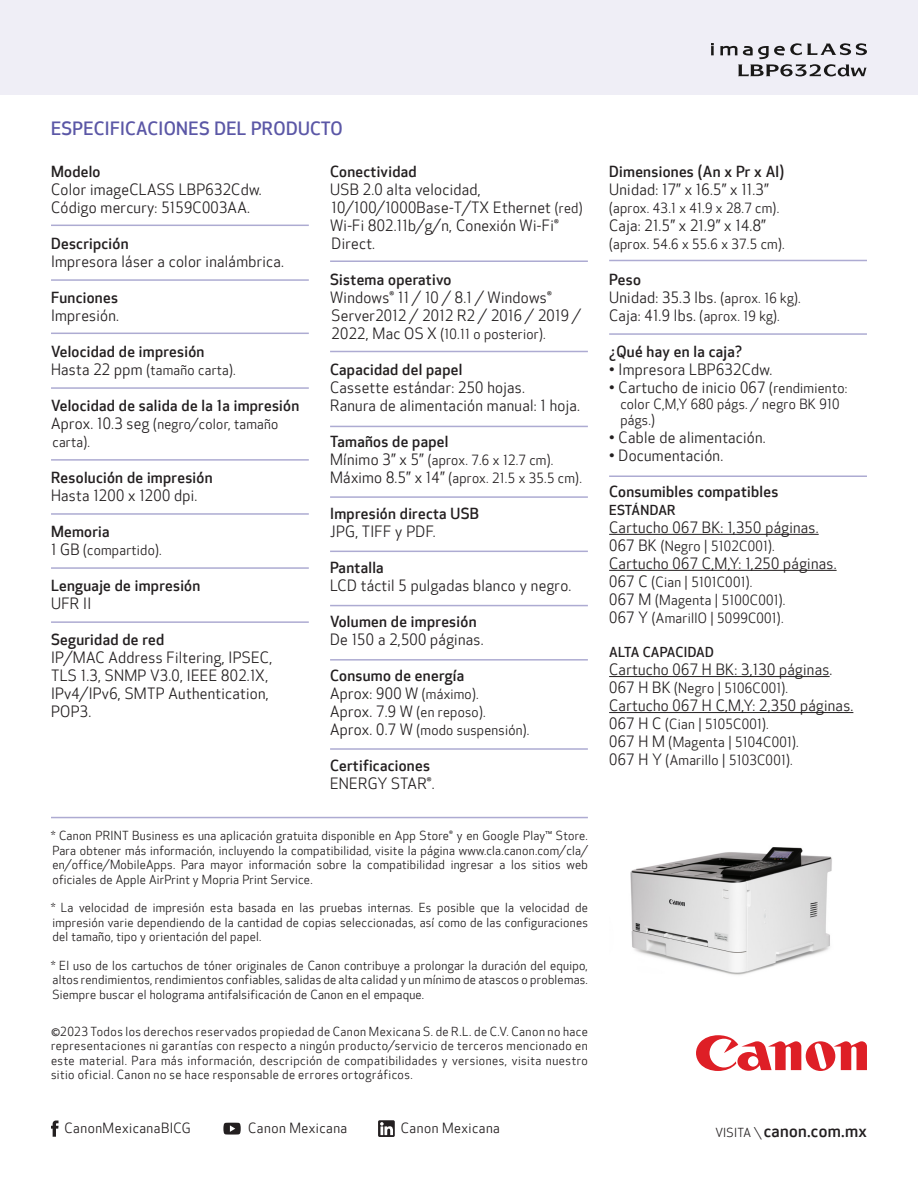
<style>
.page{position:relative;width:918px;height:1188px;background:#fff}
.page>*{position:absolute;margin:0;border:0;box-sizing:border-box;transform-origin:0 0}
.t1{font:500 18px "Optic Sans 301";letter-spacing:.02em;color:#5b57a6}
.t2{font:500 16.5px "Optic Sans 301";letter-spacing:.02em;color:#231f20}
.t3{font:15px/18px "Optic Sans 201";letter-spacing:.02em;color:#231f20}
.t4{font:500 15px "Optic Sans 301";letter-spacing:.02em;color:#231f20}
.t5{font:13.5px/18px "Optic Sans 201";letter-spacing:.02em;color:#231f20}
.t6{font:500 13.5px "Optic Sans 301";letter-spacing:.015em;color:#231f20}
.t7{font:12px/14.4px "Optic Sans 201";letter-spacing:.02em;color:#231f20;text-align:justify}
.s1{font-size:13.5px}
.s2{font-size:15px}
.s3{font-family:"Optic Sans 201";font-weight:400;font-size:12px}
</style>
<div class="page">
<div style="left:0;top:0;width:918px;height:95px;background:#efeef6"></div>
<img style="left:630px;top:847px;width:202px;height:128px">
<hr style="left:609px;top:534px;width:210px;height:1px;background:#231f20">
<hr style="left:609px;top:570px;width:228px;height:1px;background:#231f20">
<hr style="left:609px;top:676px;width:221px;height:1px;background:#231f20">
<hr style="left:609px;top:712px;width:244px;height:1px;background:#231f20">
<svg style="left:696px;top:1035px;width:171px;height:36px"></svg>
<hr style="left:51px;top:225px;width:258px;height:1px;background:#adabd2">
<hr style="left:330px;top:260px;width:258px;height:2px;background:#adabd2">
<hr style="left:330px;top:351px;width:258px;height:1px;background:#adabd2">
<hr style="left:330px;top:426px;width:258px;height:1px;background:#adabd2">
<hr style="left:330px;top:496px;width:258px;height:2px;background:#adabd2">
<hr style="left:330px;top:551px;width:258px;height:1px;background:#adabd2">
<hr style="left:330px;top:605px;width:258px;height:1px;background:#adabd2">
<hr style="left:330px;top:659px;width:258px;height:2px;background:#adabd2">
<hr style="left:330px;top:748px;width:258px;height:2px;background:#adabd2">
<hr style="left:609px;top:476px;width:258px;height:1px;background:#adabd2">
<hr style="left:609px;top:333px;width:258px;height:2px;background:#adabd2">
<hr style="left:609px;top:260px;width:258px;height:1px;background:#adabd2">
<hr style="left:51px;top:279px;width:258px;height:2px;background:#adabd2">
<hr style="left:51px;top:333px;width:258px;height:1px;background:#adabd2">
<hr style="left:51px;top:459px;width:258px;height:2px;background:#adabd2">
<hr style="left:51px;top:513px;width:258px;height:2px;background:#adabd2">
<hr style="left:51px;top:567px;width:258px;height:2px;background:#adabd2">
<hr style="left:51px;top:621px;width:258px;height:2px;background:#adabd2">
<hr style="left:51px;top:817px;width:537px;height:1px;background:#adabd2">
<hr style="left:51px;top:387px;width:258px;height:2px;background:#adabd2">
<svg style="left:51px;top:1121px;width:8px;height:16px"></svg>
<svg style="left:223px;top:1123px;width:18px;height:12px"></svg>
<svg style="left:378px;top:1120px;width:17px;height:17px"></svg>
<svg style="left:711px;top:43px;width:3px;height:12px"></svg>
<svg style="left:720px;top:43px;width:147px;height:33px"></svg>
<p class="t1" style="left:51px;top:118px;width:293px">ESPECIFICACIONES DEL PRODUCTO</p>
<p class="t4" style="left:330px;top:163px;width:88px">Conectividad</p>
<p class="t3" style="left:330px;top:181px;width:254px">USB 2.0 alta velocidad,<br>10/100/1000Base-T/TX Ethernet <span class="s1">(red)</span></p>
<p class="t3" style="left:330px;top:217px;width:230px">Wi-Fi 802.11b/g/n, Conexión Wi-Fi®<br>Direct.</p>
<p class="t4" style="left:330px;top:271px;width:123px">Sistema operativo</p>
<p class="t3" style="left:330px;top:289px;width:252px">Windows® 11 / 10 / 8.1 / Windows®<br>Server2012 / 2012 R2 / 2016 / 2019 /</p>
<p class="t5" style="left:332px;top:325px;width:216px"><span class="s2">2022, Mac OS X</span> (10.11 o posterior).</p>
<p class="t4" style="left:330px;top:361px;width:134px">Capacidad del papel</p>
<p class="t3" style="left:330px;top:379px;width:196px">Cassette estándar: 250 hojas.</p>
<p class="t3" style="left:330px;top:397px;width:252px">Ranura de alimentación manual: 1 hoja.</p>
<p class="t4" style="left:330px;top:433px;width:120px">Tamaños de papel</p>
<p class="t5" style="left:330px;top:451px;width:225px"><span class="s2">Mínimo 3” x 5”</span> (aprox. 7.6 x 12.7 cm).</p>
<p class="t5" style="left:330px;top:469px;width:253px"><span class="s2">Máximo 8.5” x 14”</span> (aprox. 21.5 x 35.5 cm).</p>
<p class="t4" style="left:330px;top:505px;width:150px">Impresión directa USB</p>
<p class="t3" style="left:330px;top:523px;width:107px">JPG, TIFF y PDF.</p>
<p class="t4" style="left:330px;top:559px;width:55px">Pantalla</p>
<p class="t3" style="left:330px;top:577px;width:243px">LCD táctil 5 pulgadas blanco y negro.</p>
<p class="t4" style="left:330px;top:613px;width:148px">Volumen de impresión</p>
<p class="t3" style="left:330px;top:631px;width:155px">De 150 a 2,500 páginas.</p>
<p class="t4" style="left:330px;top:667px;width:136px">Consumo de energía</p>
<p class="t3" style="left:330px;top:685px;width:150px">Aprox: 900 W <span class="s1">(máximo).</span></p>
<p class="t5" style="left:330px;top:703px;width:157px"><span class="s2">Aprox. 7.9 W</span> (en reposo).</p>
<p class="t5" style="left:330px;top:721px;width:201px"><span class="s2">Aprox. 0.7 W</span> (modo suspensión).</p>
<p class="t4" style="left:330px;top:757px;width:101px">Certificaciones</p>
<p class="t3" style="left:330px;top:775px;width:106px">ENERGY STAR®.</p>
<p class="t4" style="left:51px;top:163px;width:51px">Modelo</p>
<p class="t3" style="left:51px;top:181px;width:212px">Color imageCLASS LBP632Cdw.</p>
<p class="t3" style="left:51px;top:199px;width:200px">Código mercury: 5159C003AA.</p>
<p class="t4" style="left:51px;top:235px;width:79px">Descripción</p>
<p class="t3" style="left:51px;top:253px;width:235px">Impresora láser a color inalámbrica.</p>
<p class="t4" style="left:51px;top:289px;width:69px">Funciones</p>
<p class="t3" style="left:51px;top:307px;width:70px">Impresión.</p>
<p class="t4" style="left:51px;top:343px;width:155px">Velocidad de impresión</p>
<p class="t5" style="left:51px;top:361px;width:186px"><span class="s2">Hasta 22 ppm</span> (tamaño carta).</p>
<p class="t4" style="left:51px;top:397px;width:250px">Velocidad de salida de la 1a impresión</p>
<p class="t5" style="left:51px;top:415px;width:229px"><span class="s2">Aprox. 10.3 seg</span> (negro/color, tamaño carta).</p>
<p class="t4" style="left:51px;top:469px;width:163px">Resolución de impresión</p>
<p class="t3" style="left:51px;top:487px;width:148px">Hasta 1200 x 1200 dpi.</p>
<p class="t4" style="left:51px;top:523px;width:60px">Memoria</p>
<p class="t5" style="left:51px;top:541px;width:112px"><span class="s2">1 GB</span> (compartido).</p>
<p class="t4" style="left:51px;top:577px;width:151px">Lenguaje de impresión</p>
<p class="t3" style="left:51px;top:595px;width:42px">UFR II</p>
<p class="t4" style="left:51px;top:631px;width:115px">Seguridad de red</p>
<p class="t3" style="left:51px;top:649px;width:223px">IP/MAC Address Filtering, IPSEC,</p>
<p class="t3" style="left:51px;top:667px;width:219px">TLS 1.3, SNMP V3.0, IEEE 802.1X,</p>
<p class="t3" style="left:51px;top:685px;width:219px">IPv4/IPv6, SMTP Authentication,</p>
<p class="t3" style="left:51px;top:703px;width:42px">POP3.</p>
<p class="t7" style="left:51px;top:829px;width:538px">* Canon PRINT Business es una aplicación gratuita disponible en App Store® y en Google Play™ Store.<br>Para obtener más información, incluyendo la compatibilidad, visite la página www.cla.canon.com/cla/ en/office/MobileApps. Para mayor información sobre la compatibilidad ingresar a los sitios web oficiales de Apple AirPrint y Mopria Print Service.</p>
<p class="t7" style="left:51px;top:901px;width:538px">* La velocidad de impresión esta basada en las pruebas internas. Es posible que la velocidad de impresión varie dependiendo de la cantidad de copias seleccionadas, así como de las configuraciones del tamaño, tipo y orientación del papel.</p>
<p class="t7" style="left:51px;top:959px;width:538px">* El uso de los cartuchos de tóner originales de Canon contribuye a prolongar la duración del equipo, altos rendimientos, rendimientos confiables, salidas de alta calidad y un mínimo de atascos o problemas.<br>Siempre buscar el holograma antifalsificación de Canon en el empaque.</p>
<p class="t7" style="left:51px;top:1025px;width:538px">©2023 Todos los derechos reservados propiedad de Canon Mexicana S. de R.L. de C.V. Canon no hace representaciones ni garantías con respecto a ningún producto/servicio de terceros mencionado en este material. Para más información, descripción de compatibilidades y versiones, visita nuestro sitio oficial. Canon no se hace responsable de errores ortográficos.</p>
<p class="t5" style="left:65px;top:1120px;width:128px">CanonMexicanaBICG</p>
<p class="t5" style="left:248px;top:1119px;width:100px">Canon Mexicana</p>
<p class="t5" style="left:401px;top:1120px;width:100px">Canon Mexicana</p>
<p class="t4" style="left:609px;top:163px;width:177px">Dimensiones (An x Pr x Al)</p>
<p class="t3" style="left:609px;top:181px;width:161px">Unidad: 17” x 16.5” x 11.3”</p>
<p class="t5" style="left:609px;top:199px;width:172px">(aprox. 43.1 x 41.9 x 28.7 cm).</p>
<p class="t3" style="left:609px;top:217px;width:158px">Caja: 21.5” x 21.9” x 14.8”</p>
<p class="t5" style="left:609px;top:235px;width:177px">(aprox. 54.6 x 55.6 x 37.5 cm).</p>
<p class="t4" style="left:609px;top:271px;width:33px">Peso</p>
<p class="t3" style="left:609px;top:289px;width:193px">Unidad: 35.3 lbs. <span class="s1">(aprox. 16 kg).</span></p>
<p class="t3" style="left:609px;top:307px;width:172px">Caja: 41.9 lbs. <span class="s1">(aprox. 19 kg).</span></p>
<p class="t4" style="left:609px;top:343px;width:135px">¿Qué hay en la caja?</p>
<p class="t3" style="left:609px;top:361px;width:165px">• Impresora LBP632Cdw.</p>
<p class="t3" style="left:609px;top:379px;width:240px">• Cartucho de inicio 067 <span class="s1">(rendimiento:</span></p>
<p class="t5" style="left:620px;top:396px;width:221px;line-height:16.2px">color C,M,Y 680 págs. / negro BK 910 págs.)</p>
<p class="t3" style="left:609px;top:429px;width:158px">• Cable de alimentación.</p>
<p class="t3" style="left:609px;top:447px;width:116px">• Documentación.</p>
<p class="t4" style="left:609px;top:483px;width:171px">Consumibles compatibles</p>
<p class="t6" style="left:609px;top:502px;width:68px">ESTÁNDAR</p>
<p class="t3" style="left:609px;top:519px;width:211px">Cartucho 067 BK: 1,350 páginas.</p>
<p class="t5" style="left:609px;top:538px;width:167px"><span class="s2">067 BK</span> (Negro | 5102C001).</p>
<p class="t3" style="left:609px;top:555px;width:229px">Cartucho 067 C,M,Y: 1,250 páginas.</p>
<p class="t5" style="left:609px;top:574px;width:145px"><span class="s2">067 C</span> (Cian | 5101C001).</p>
<p class="t5" style="left:609px;top:592px;width:178px"><span class="s2">067 M</span> (Magenta | 5100C001).</p>
<p class="t5" style="left:609px;top:610px;width:176px"><span class="s2">067 Y</span> (AmarillO | 5099C001).</p>
<p class="t6" style="left:609px;top:645px;width:106px">ALTA CAPACIDAD</p>
<p class="t3" style="left:609px;top:661px;width:225px">Cartucho 067 H BK: 3,130 páginas.</p>
<p class="t5" style="left:609px;top:680px;width:180px"><span class="s2">067 H BK</span> (Negro | 5106C001).</p>
<p class="t3" style="left:609px;top:697px;width:246px">Cartucho 067 H C,M,Y: 2,350 páginas.</p>
<p class="t5" style="left:609px;top:716px;width:161px"><span class="s2">067 H C</span> (Cian | 5105C001).</p>
<p class="t5" style="left:609px;top:734px;width:191px"><span class="s2">067 H M</span> (Magenta | 5104C001).</p>
<p class="t5" style="left:609px;top:752px;width:185px"><span class="s2">067 H Y</span> (Amarillo | 5103C001).</p>
<p class="t2" style="left:715px;top:1122px;width:153px"><span class="s3">VISITA \</span> canon.com.mx</p>
</div>
